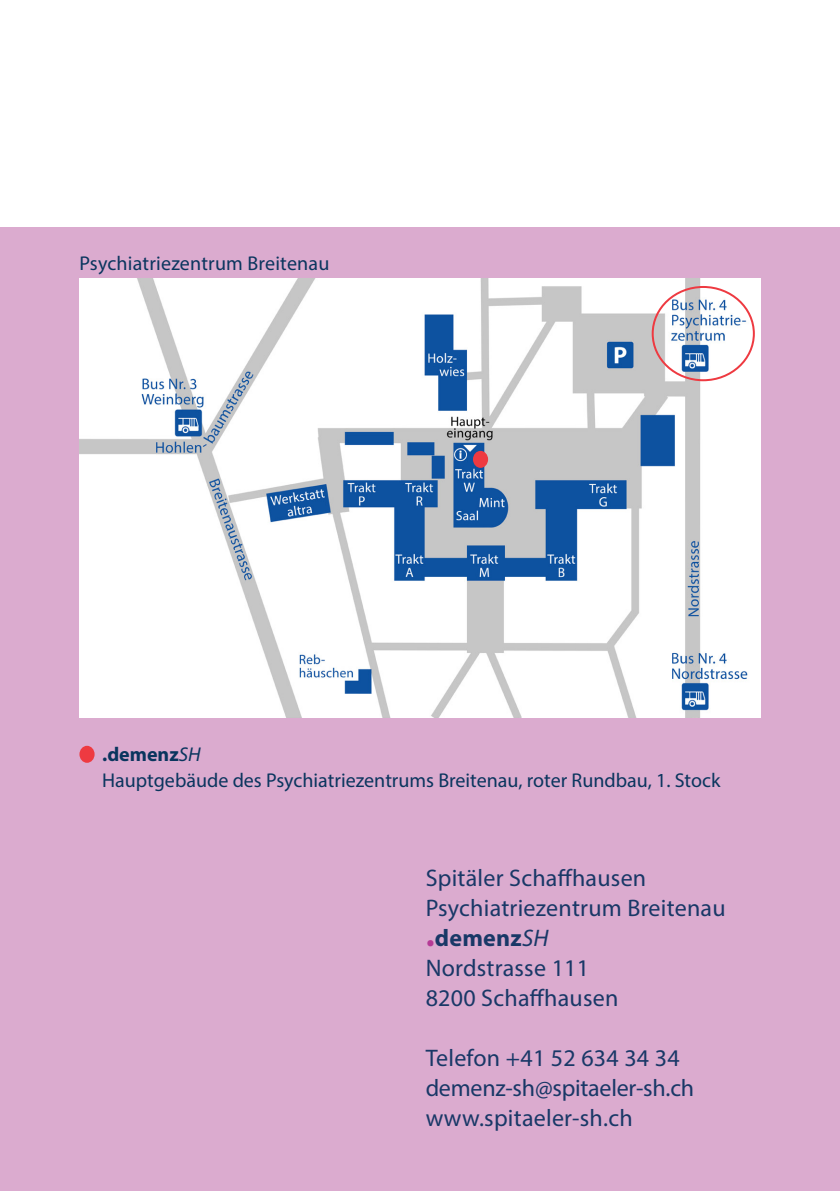
<style>
.page{position:relative;width:840px;height:1191px;background:#fff}
.page>*{position:absolute;margin:0;border:0;box-sizing:border-box;transform-origin:0 0}
.t1{font:24px "Myriad Pro";letter-spacing:.01em;color:#193867}
.t2{font:24px "Myriad Pro";letter-spacing:-.01em;color:#193867}
.t3{font:700 24px "Myriad Pro";letter-spacing:.01em;color:#193867}
.t4{font:20px "Myriad Pro";color:#0a355e}
.t5{font:700 20px "Myriad Pro";color:#0a355e}
.s1{font-weight:400;font-style:italic}
.s2{font-size:34px;color:#b53b96}
</style>
<div class="page">
<div style="left:0;top:227px;width:839px;height:964px;background:#dbabcf"></div>
<img style="left:79px;top:279px;width:680px;height:438px">
<div style="left:472px;top:451px;width:16px;height:17px;background:#ee3a41;border-radius:50%"></div>
<div style="left:79px;top:746px;width:15px;height:17px;background:#ee3a41;border-radius:50%"></div>
<div style="left:651px;top:286px;width:103px;height:95px;border:2px solid #ee3a41;border-radius:50%"></div>
<p class="t4" style="left:79px;top:251px;width:251px">Psychiatriezentrum Breitenau</p>
<p class="t5" style="left:102px;top:741px;width:100px">.demenz<span class="s1">SH</span></p>
<p class="t4" style="left:102px;top:767px;width:619px">Hauptgebäude des Psychiatriezentrums Breitenau, roter Rundbau, 1. Stock</p>
<p class="t1" style="left:425px;top:863px;width:222px">Spitäler Schaffhausen</p>
<p class="t1" style="left:425px;top:893px;width:301px">Psychiatriezentrum Breitenau</p>
<p class="t3" style="left:425px;top:922px;width:124px"><span class="s2">.</span>demenz<span class="s1">SH</span></p>
<p class="t1" style="left:425px;top:953px;width:165px">Nordstrasse 111</p>
<p class="t1" style="left:425px;top:983px;width:194px">8200 Schaffhausen</p>
<p class="t1" style="left:425px;top:1043px;width:255px">Telefon +41 52 634 34 34</p>
<p class="t2" style="left:425px;top:1073px;width:270px">demenz-sh@spitaeler-sh.ch</p>
<p class="t1" style="left:425px;top:1103px;width:208px">www.spitaeler-sh.ch</p>
</div>
